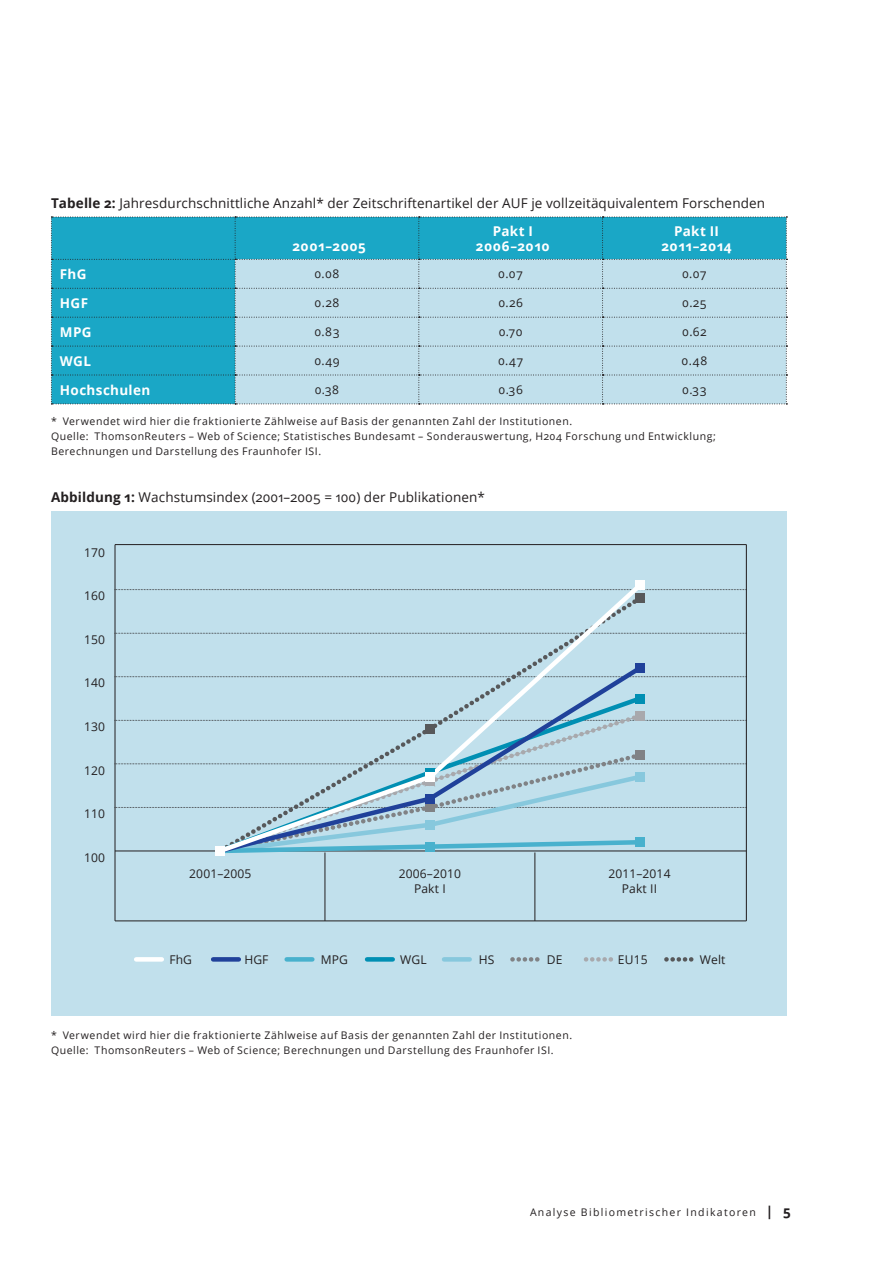
<style>
.page{position:relative;width:893px;height:1263px;background:#fff}
.page>*{position:absolute;margin:0;border:0;box-sizing:border-box;transform-origin:0 0}
._06_BU_Tabelle_10pt{font:13.5px "Open Sans";letter-spacing:.01em;color:#231f20}
._07_Tabelle_Titel{font:700 13.5px/15px "Open Sans";letter-spacing:.03em;color:#fff;text-align:center}
._07_Tabelle_Text{font:12px/15.1px "Open Sans";letter-spacing:.01em;color:#231f20;text-align:center}
._08_Source_Versatz{font:10.5px/15px "Open Sans";letter-spacing:.05em;color:#231f20}
._08_Source_Versatz-2{font:10.5px "Open Sans";letter-spacing:.125em;color:#231f20}
.s1{font-weight:700}
.s2{font-weight:700;font-size:13.5px}
</style>
<div class="page">
<svg style="left:51px;top:217px;width:736px;height:187px;background:#7ac6d9"></svg>
<div style="left:51px;top:511px;width:736px;height:504px;background:#c1e0ec"></div>
<hr style="left:115px;top:920px;width:631px;height:1px;background:#231f20">
<hr style="left:325px;top:852px;width:1px;height:69px;background:#231f20">
<hr style="left:535px;top:852px;width:1px;height:69px;background:#231f20">
<hr style="left:746px;top:545px;width:1px;height:376px;background:#231f20">
<hr style="left:115px;top:545px;width:1px;height:376px;background:#231f20">
<hr style="left:115px;top:544px;width:631px;height:1px;background:#231f20">
<svg style="left:115px;top:589px;width:632px;height:268px"></svg>
<div style="left:635px;top:711px;width:9px;height:9px;background:#a8a9ad"></div>
<div style="left:425px;top:803px;width:9px;height:9px;background:#808285"></div>
<div style="left:635px;top:751px;width:9px;height:9px;background:#808285"></div>
<div style="left:425px;top:820px;width:9px;height:9px;background:#87c8dd"></div>
<div style="left:635px;top:772px;width:9px;height:9px;background:#87c8dd"></div>
<div style="left:425px;top:768px;width:9px;height:9px;background:#008fb3"></div>
<div style="left:635px;top:694px;width:9px;height:9px;background:#008fb3"></div>
<div style="left:425px;top:842px;width:9px;height:9px;background:#48b1cd"></div>
<div style="left:635px;top:838px;width:9px;height:9px;background:#48b1cd"></div>
<div style="left:425px;top:794px;width:9px;height:9px;background:#20419a"></div>
<div style="left:635px;top:663px;width:9px;height:9px;background:#20419a"></div>
<div style="left:215px;top:846px;width:9px;height:9px;background:#fff"></div>
<div style="left:425px;top:772px;width:9px;height:9px;background:#fff"></div>
<div style="left:635px;top:581px;width:9px;height:9px;background:#fff"></div>
<div style="left:136px;top:957px;width:26px;height:5px;background:#fff"></div>
<div style="left:213px;top:957px;width:26px;height:5px;background:#20419a"></div>
<div style="left:367px;top:957px;width:26px;height:5px;background:#008fb3"></div>
<div style="left:444px;top:957px;width:26px;height:5px;background:#87c8dd"></div>
<div style="left:287px;top:957px;width:25px;height:5px;background:#48b1cd"></div>
<svg style="left:666px;top:957px;width:26px;height:5px"></svg>
<svg style="left:586px;top:957px;width:26px;height:5px"></svg>
<svg style="left:512px;top:957px;width:26px;height:5px"></svg>
<p class="_06_BU_Tabelle_10pt" style="left:51px;top:194px;width:716px"><span class="s1">Tabelle 2:</span> Jahresdurchschnittliche Anzahl* der Zeitschriftenartikel der AUF je vollzeitäquivalentem Forschenden</p>
<p class="_07_Tabelle_Titel" style="left:292px;top:238px;width:75px">2001–2005</p>
<p class="_07_Tabelle_Titel" style="left:476px;top:223px;width:75px">Pakt I<br>2006–2010</p>
<p class="_07_Tabelle_Titel" style="left:661px;top:223px;width:72px">Pakt II<br>2011–2014</p>
<p class="_07_Tabelle_Titel" style="left:60px;top:266px;width:28px">FhG</p>
<p class="_07_Tabelle_Text" style="left:314px;top:266px;width:27px">0.08</p>
<p class="_07_Tabelle_Text" style="left:498px;top:266px;width:26px">0.07</p>
<p class="_07_Tabelle_Text" style="left:682px;top:266px;width:26px">0.07</p>
<p class="_07_Tabelle_Titel" style="left:60px;top:295px;width:30px">HGF</p>
<p class="_07_Tabelle_Text" style="left:315px;top:295px;width:26px">0.28</p>
<p class="_07_Tabelle_Text" style="left:498px;top:295px;width:26px">0.26</p>
<p class="_07_Tabelle_Text" style="left:682px;top:295px;width:26px">0.25</p>
<p class="_07_Tabelle_Titel" style="left:60px;top:324px;width:33px">MPG</p>
<p class="_07_Tabelle_Text" style="left:314px;top:324px;width:27px">0.83</p>
<p class="_07_Tabelle_Text" style="left:499px;top:324px;width:26px">0.70</p>
<p class="_07_Tabelle_Text" style="left:682px;top:324px;width:26px">0.62</p>
<p class="_07_Tabelle_Titel" style="left:60px;top:353px;width:33px">WGL</p>
<p class="_07_Tabelle_Text" style="left:314px;top:353px;width:27px">0.49</p>
<p class="_07_Tabelle_Text" style="left:498px;top:353px;width:27px">0.47</p>
<p class="_07_Tabelle_Text" style="left:682px;top:353px;width:27px">0.48</p>
<p class="_07_Tabelle_Titel" style="left:60px;top:382px;width:92px">Hochschulen</p>
<p class="_07_Tabelle_Text" style="left:315px;top:382px;width:26px">0.38</p>
<p class="_07_Tabelle_Text" style="left:498px;top:382px;width:26px">0.36</p>
<p class="_07_Tabelle_Text" style="left:682px;top:382px;width:26px">0.33</p>
<p class="_08_Source_Versatz" style="left:51px;top:413px;width:523px">* Verwendet wird hier die fraktionierte Zählweise auf Basis der genannten Zahl der Institutionen.</p>
<p class="_08_Source_Versatz" style="left:51px;top:428px;width:666px">Quelle: ThomsonReuters – Web of Science; Statistisches Bundesamt – Sonderauswertung, H204 Forschung und Entwicklung;<br>Berechnungen und Darstellung des Fraunhofer ISI.</p>
<p class="_06_BU_Tabelle_10pt" style="left:51px;top:488px;width:435px"><span class="s1">Abbildung 1:</span> Wachstumsindex (2001–2005 = 100) der Publikationen*</p>
<p class="_07_Tabelle_Text" style="left:84px;top:544px;width:22px">170</p>
<p class="_07_Tabelle_Text" style="left:84px;top:588px;width:22px">160</p>
<p class="_07_Tabelle_Text" style="left:84px;top:632px;width:22px">150</p>
<p class="_07_Tabelle_Text" style="left:84px;top:675px;width:22px">140</p>
<p class="_07_Tabelle_Text" style="left:84px;top:719px;width:22px">130</p>
<p class="_07_Tabelle_Text" style="left:84px;top:762px;width:22px">120</p>
<p class="_07_Tabelle_Text" style="left:84px;top:806px;width:22px">110</p>
<p class="_07_Tabelle_Text" style="left:84px;top:849px;width:22px">100</p>
<p class="_07_Tabelle_Text" style="left:189px;top:866px;width:64px">2001–2005</p>
<p class="_07_Tabelle_Text" style="left:399px;top:866px;width:64px">2006–2010<br>Pakt I</p>
<p class="_07_Tabelle_Text" style="left:608px;top:866px;width:64px">2011–2014<br>Pakt II</p>
<p class="_07_Tabelle_Text" style="left:169px;top:951px;width:24px">FhG</p>
<p class="_07_Tabelle_Text" style="left:244px;top:951px;width:26px">HGF</p>
<p class="_07_Tabelle_Text" style="left:321px;top:951px;width:29px">MPG</p>
<p class="_07_Tabelle_Text" style="left:400px;top:951px;width:28px">WGL</p>
<p class="_07_Tabelle_Text" style="left:479px;top:951px;width:17px">HS</p>
<p class="_07_Tabelle_Text" style="left:547px;top:951px;width:17px">DE</p>
<p class="_07_Tabelle_Text" style="left:618px;top:951px;width:31px">EU15</p>
<p class="_07_Tabelle_Text" style="left:700px;top:951px;width:27px">Welt</p>
<p class="_08_Source_Versatz" style="left:51px;top:1027px;width:523px">* Verwendet wird hier die fraktionierte Zählweise auf Basis der genannten Zahl der Institutionen.</p>
<p class="_08_Source_Versatz" style="left:51px;top:1042px;width:504px">Quelle: ThomsonReuters – Web of Science; Berechnungen und Darstellung des Fraunhofer ISI.</p>
<p class="_08_Source_Versatz-2" style="left:530px;top:1205px;width:262px">Analyse Bibliometrischer Indikatoren <span class="s2">| 5</span></p>
</div>
